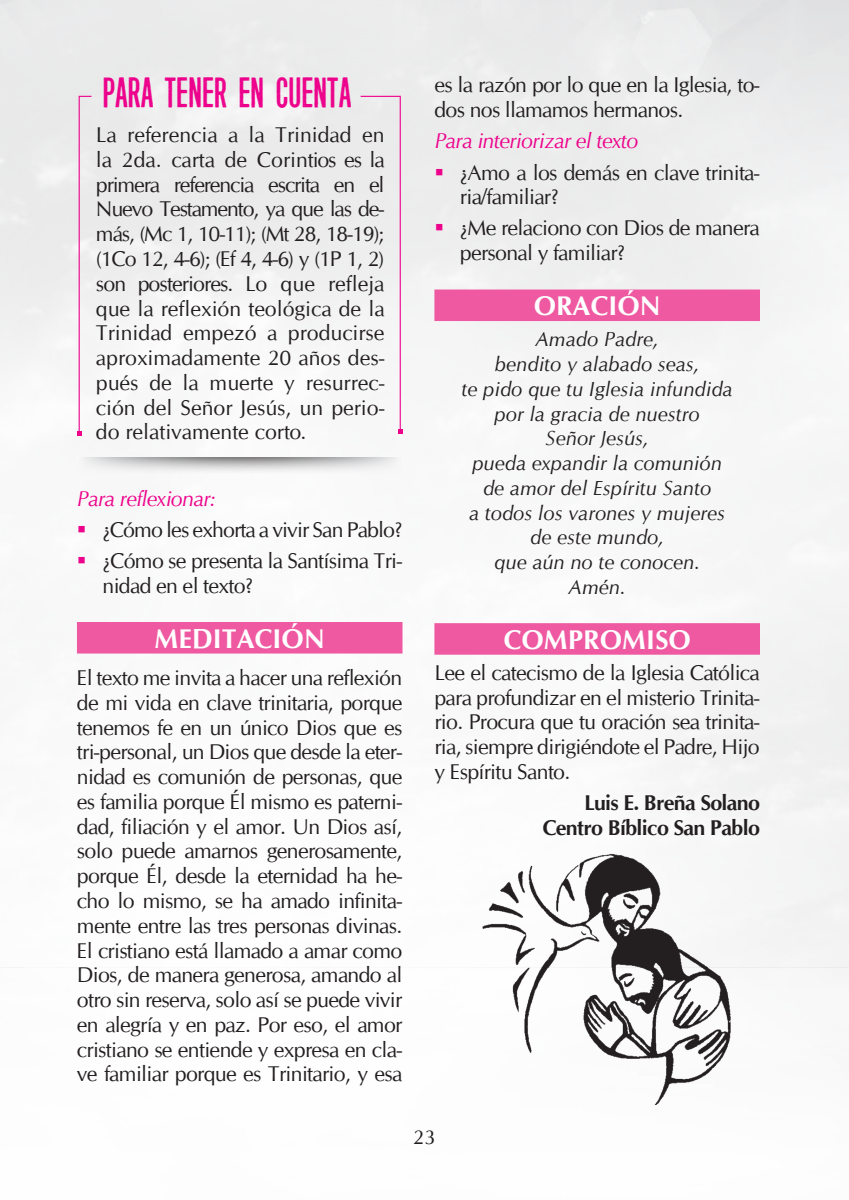
<style>
.page{position:relative;width:849px;height:1200px;background:#fff}
.page>*{position:absolute;margin:0;border:0;box-sizing:border-box;transform-origin:0 0}
.t1{font:43.43px "Eight Days A Week";color:#ed028c;scale:1.07 1}
.t2{font:700 27px "CG Omega";color:#fff}
.t3{font:21.38px/24.8px "CG Omega";letter-spacing:-.03em;color:#231f20}
.t4{font:italic 21.38px "CG Omega";letter-spacing:-.03em;color:#ed028c}
.t5{font:700 21.38px/24.8px "CG Omega";letter-spacing:-.03em;color:#231f20;text-align:right}
.t6{font:italic 20.25px/24.8px "CG Omega";color:#231f20;text-align:center}
.t7{font:20.25px "CG Omega";color:#231f20}
</style>
<div class="page">
<img style="left:0;top:0;width:848px;height:1105px">
<svg style="left:77px;top:95px;width:16px;height:341px"></svg>
<svg style="left:359px;top:95px;width:43px;height:338px"></svg>
<svg style="left:77px;top:457px;width:325px;height:17px"></svg>
<div style="left:77px;top:622px;width:325px;height:31px;background:#ef59a1"></div>
<div style="left:434px;top:289px;width:325px;height:32px;background:#ef59a1"></div>
<div style="left:434px;top:623px;width:325px;height:31px;background:#ef59a1"></div>
<img style="left:479px;top:851px;width:254px;height:252px">
<svg style="left:79px;top:525px;width:6px;height:7px"></svg>
<svg style="left:79px;top:557px;width:6px;height:6px"></svg>
<svg style="left:436px;top:168px;width:6px;height:7px"></svg>
<svg style="left:436px;top:224px;width:6px;height:7px"></svg>
<h1 class="t1" style="left:103px;top:70px;width:234px">PARA TENER EN CUENTA</h1>
<p class="t3" style="left:96px;top:123px;width:290px;text-align:justify">La referencia a la Trinidad en la 2da. carta de Corintios es la primera referencia escrita en el Nuevo Testamento, ya que las de&shy;más, (Mc 1, 10-11); (Mt 28, 18-19); (1Co 12, 4-6); (Ef 4, 4-6) y (1P 1, 2) son posteriores. Lo que refleja que la reflexión teológica de la Trinidad empezó a producirse aproximadamente 20 años des&shy;pués de la muerte y resurrec&shy;ción del Señor Jesús, un perio&shy;do relativamente corto.</p>
<p class="t4" style="left:77px;top:485px;width:140px">Para reflexionar:</p>
<p class="t3" style="left:102px;top:514px;width:301px;line-height:31.1px">¿Cómo les exhorta a vivir San Pablo? ¿Cómo se presenta la Santísima Tri-</p>
<p class="t3" style="left:102px;top:573px;width:152px">nidad en el texto?</p>
<p class="t2" style="left:154px;top:621px;width:172px">MEDITACIÓN</p>
<p class="t3" style="left:77px;top:665px;width:327px;text-align:justify">El texto me invita a hacer una reflexión de mi vida en clave trinitaria, porque tenemos fe en un único Dios que es tri-personal, un Dios que desde la eter&shy;nidad es comunión de personas, que es familia porque Él mismo es paterni&shy;dad, filiación y el amor. Un Dios así, solo puede amarnos generosamente, porque Él, desde la eternidad ha he&shy;cho lo mismo, se ha amado infinita&shy;mente entre las tres personas divinas.<br>El cristiano está llamado a amar como Dios, de manera generosa, amando al otro sin reserva, solo así se puede vivir en alegría y en paz. Por eso, el amor cristiano se entiende y expresa en cla&shy;ve familiar porque es Trinitario, y esa</p>
<p class="t3" style="left:434px;top:73px;width:327px">es la razón por lo que en la Iglesia, to&shy;dos nos llamamos hermanos.</p>
<p class="t4" style="left:434px;top:128px;width:205px">Para interiorizar el texto</p>
<p class="t3" style="left:460px;top:160px;width:301px">¿Amo a los demás en clave trinita&shy;ria/familiar?</p>
<p class="t3" style="left:460px;top:216px;width:301px">¿Me relaciono con Dios de manera personal y familiar?</p>
<p class="t2" style="left:533px;top:289px;width:128px">ORACIÓN</p>
<p class="t6" style="left:461px;top:327px;width:272px">Amado Padre,<br>bendito y alabado seas,<br>te pido que tu Iglesia infundida por la gracia de nuestro<br>Señor Jesús,<br>pueda expandir la comunión de amor del Espíritu Santo<br>a todos los varones y mujeres de este mundo,<br>que aún no te conocen.<br>Amén.</p>
<p class="t2" style="left:503px;top:622px;width:189px">COMPROMISO</p>
<p class="t3" style="left:434px;top:660px;width:327px;text-align:justify">Lee el catecismo de la Iglesia Católica para profundizar en el misterio Trinita&shy;rio. Procura que tu oración sea trinita&shy;ria, siempre dirigiéndote el Padre, Hijo y Espíritu Santo.</p>
<p class="t5" style="left:542px;top:790px;width:219px">Luis E. Breña Solano<br>Centro Bíblico San Pablo</p>
<p class="t7" style="left:413px;top:1125px;width:24px">23</p>
</div>
